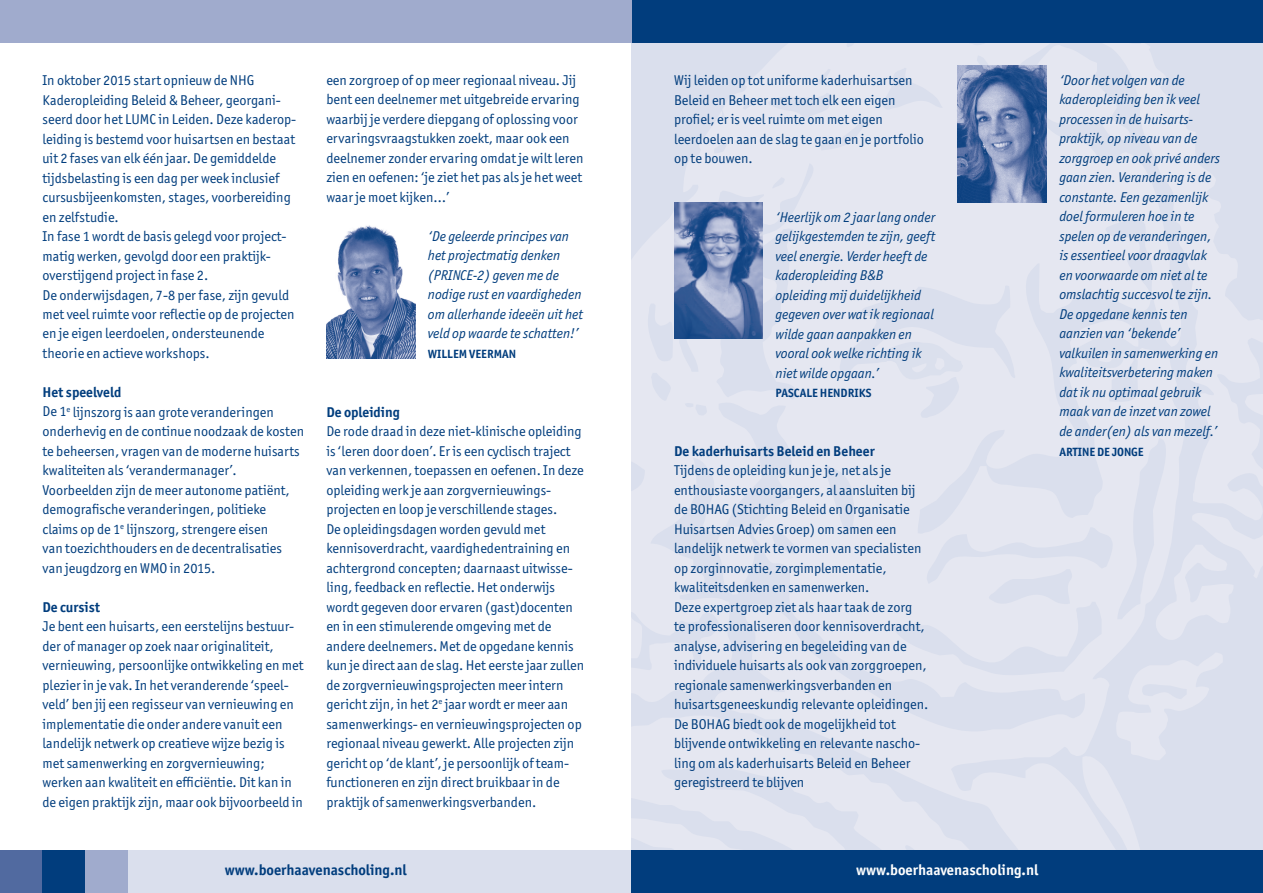
<style>
.page{position:relative;width:1263px;height:893px;background:#fff}
.page>*{position:absolute;margin:0;border:0;box-sizing:border-box;transform-origin:0 0}
.t1{font:700 15px "Officina San ITC";color:#013d7d}
.t2{font:700 15px "Officina San ITC";color:#fff}
.t3{font:14.25px/19.5px "Officina San ITC";color:#013d7d}
.t4{font:italic 14.25px/19.5px "Officina San ITC";color:#013d7d}
.t5{font:700 14.25px "Officina San ITC";color:#013d7d}
.t6{font:700 12px "Officina San ITC";color:#013d7d}
.s1{font-weight:700}
</style>
<div class="page">
<svg style="left:631px;top:43px;width:632px;height:807px;background:#e0e4ef"></svg>
<div style="left:868px;top:336px;width:95px;height:47px;background:#dee2ee"></div>
<svg style="left:1056px;top:334px;width:83px;height:60px;background:#dee2ee"></svg>
<div style="left:631px;top:0;width:632px;height:43px;background:#013d7d"></div>
<div style="left:0;top:0;width:631px;height:43px;background:#a0abcd"></div>
<div style="left:0;top:850px;width:632px;height:43px;background:#dadfed"></div>
<div style="left:0;top:850px;width:43px;height:43px;background:#516aa0"></div>
<div style="left:85px;top:850px;width:43px;height:43px;background:#a0abcd"></div>
<div style="left:43px;top:850px;width:42px;height:43px;background:#013d7d"></div>
<div style="left:631px;top:850px;width:632px;height:43px;background:#013d7d"></div>
<img style="left:326px;top:225px;width:89px;height:133px">
<img style="left:674px;top:202px;width:89px;height:137px">
<img style="left:958px;top:66px;width:89px;height:136px">
<p class="t3" style="left:43px;top:70px;width:255px">In oktober 2015 start opnieuw de NHG Kaderopleiding Beleid &amp; Beheer, georgani&shy;seerd door het LUMC in Leiden. Deze kaderop&shy;leiding is bestemd voor huisartsen en bestaat uit 2 fases van elk één jaar. De gemiddelde tijdsbelasting is een dag per week inclusief cursusbijeenkomsten, stages, voorbereiding en zelfstudie.<br>In fase 1 wordt de basis gelegd voor project&shy;matig werken, gevolgd door een praktijk&shy;overstijgend project in fase 2.<br>De onderwijsdagen, 7-8 per fase, zijn gevuld met veel ruimte voor reflectie op de projecten en je eigen leerdoelen, ondersteunende theorie en actieve workshops.</p>
<p class="t3" style="left:43px;top:382px;width:263px"><span class="s1">Het speelveld<br></span>De 1<sup>e</sup> lijnszorg is aan grote veranderingen onderhevig en de continue noodzaak de kosten te beheersen, vragen van de moderne huisarts kwaliteiten als ‘verandermanager’.<br>Voorbeelden zijn de meer autonome patiënt, demografische veranderingen, politieke claims op de 1<sup>e</sup> lijnszorg, strengere eisen<br>van toezichthouders en de decentralisaties van jeugdzorg en WMO in 2015.</p>
<p class="t5" style="left:43px;top:598px;width:59px">De cursist</p>
<p class="t3" style="left:43px;top:616px;width:263px">Je bent een huisarts, een eerstelijns bestuur&shy;der of manager op zoek naar originaliteit, vernieuwing, persoonlijke ontwikkeling en met plezier in je vak. In het veranderende ‘speel&shy;veld’ ben jij een regisseur van vernieuwing en implementatie die onder andere vanuit een landelijk netwerk op creatieve wijze bezig is met samenwerking en zorgvernieuwing; werken aan kwaliteit en efficiëntie. Dit kan in de eigen praktijk zijn, maar ook bijvoorbeeld in</p>
<p class="t3" style="left:326px;top:70px;width:259px">een zorgroep of op meer regionaal niveau. Jij bent een deelnemer met uitgebreide ervaring waarbij je verdere diepgang of oplossing voor ervaringsvraagstukken zoekt, maar ook een deelnemer zonder ervaring omdat je wilt leren zien en oefenen: ‘je ziet het pas als je het weet waar je moet kijken…’</p>
<p class="t4" style="left:428px;top:226px;width:157px">‘De geleerde principes van het projectmatig denken (PRINCE-2) geven me de nodige rust en vaardigheden om allerhande ideeën uit het veld op waarde te schatten!’</p>
<p class="t6" style="left:428px;top:347px;width:90px">WILLEM VEERMAN</p>
<p class="t5" style="left:326px;top:403px;width:75px">De opleiding</p>
<p class="t3" style="left:326px;top:421px;width:259px">De rode draad in deze niet-klinische opleiding is ‘leren door doen’. Er is een cyclisch traject van verkennen, toepassen en oefenen. In deze opleiding werk je aan zorgvernieuwings&shy;projecten en loop je verschillende stages.<br>De opleidingsdagen worden gevuld met kennisoverdracht, vaardighedentraining en achtergrond concepten; daarnaast uitwisse&shy;ling, feedback en reflectie. Het onderwijs wordt gegeven door ervaren (gast)docenten en in een stimulerende omgeving met de andere deelnemers. Met de opgedane kennis kun je direct aan de slag. Het eerste jaar zullen de zorgvernieuwingsprojecten meer intern gericht zijn, in het 2<sup>e</sup> jaar wordt er meer aan samenwerkings- en vernieuwingsprojecten op regionaal niveau gewerkt. Alle projecten zijn gericht op ‘de klant’, je persoonlijk of team&shy;functioneren en zijn direct bruikbaar in de praktijk of samenwerkingsverbanden.</p>
<p class="t3" style="left:674px;top:70px;width:251px">Wij leiden op tot uniforme kaderhuisartsen Beleid en Beheer met toch elk een eigen profiel; er is veel ruimte om met eigen leerdoelen aan de slag te gaan en je portfolio op te bouwen.</p>
<p class="t4" style="left:775px;top:207px;width:161px">‘Heerlijk om 2 jaar lang onder gelijkgestemden te zijn, geeft veel energie. Verder heeft de kaderopleiding B&amp;B opleiding mij duidelijkheid gegeven over wat ik regionaal wilde gaan aanpakken en vooral ook welke richting ik niet wilde opgaan.’</p>
<p class="t6" style="left:775px;top:386px;width:98px">PASCALE HENDRIKS</p>
<p class="t5" style="left:674px;top:442px;width:202px">De kaderhuisarts Beleid en Beheer</p>
<p class="t3" style="left:674px;top:460px;width:256px">Tijdens de opleiding kun je je, net als je enthousiaste voorgangers, al aansluiten bij de BOHAG (Stichting Beleid en Organisatie Huisartsen Advies Groep) om samen een landelijk netwerk te vormen van specialisten op zorginnovatie, zorgimplementatie, kwaliteitsdenken en samenwerken.<br>Deze expertgroep ziet als haar taak de zorg<br>te professionaliseren door kennisoverdracht, analyse, advisering en begeleiding van de individuele huisarts als ook van zorggroepen, regionale samenwerkingsverbanden en huisartsgeneeskundig relevante opleidingen.<br>De BOHAG biedt ook de mogelijkheid tot blijvende ontwikkeling en relevante nascho&shy;ling om als kaderhuisarts Beleid en Beheer geregistreerd te blijven</p>
<p class="t4" style="left:1059px;top:70px;width:162px">‘Door het volgen van de kaderopleiding ben ik veel processen in de huisarts&shy;praktijk, op niveau van de zorggroep en ook privé anders gaan zien. Verandering is de constante. Een gezamenlijk doel formuleren hoe in te spelen op de veranderingen, is essentieel voor draagvlak en voorwaarde om niet al te omslachtig succesvol te zijn.<br>De opgedane kennis ten aanzien van ‘bekende’ valkuilen in samenwerking en kwaliteitsverbetering maken dat ik nu optimaal gebruik maak van de inzet van zowel de ander(en) als van mezelf.’</p>
<p class="t6" style="left:1059px;top:444px;width:86px">ARTINE DE JONGE</p>
<p class="t1" style="left:225px;top:861px;width:183px">www.boerhaavenascholing.nl</p>
<p class="t2" style="left:856px;top:861px;width:183px">www.boerhaavenascholing.nl</p>
</div>
